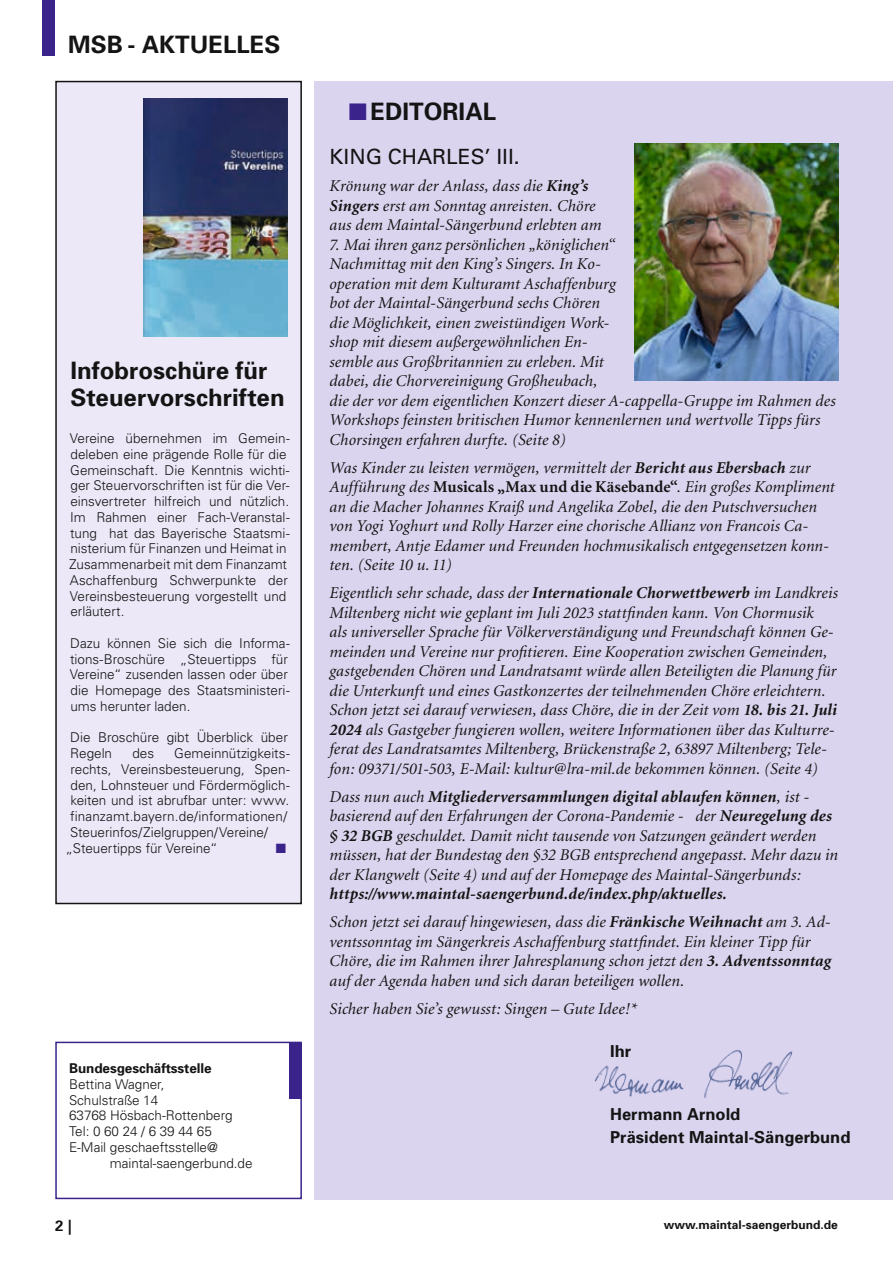
<style>
.page{position:relative;width:893px;height:1263px;background:#fff}
.page>*{position:absolute;margin:0;border:0;box-sizing:border-box;transform-origin:0 0}
.t1{font:700 24px/27px "Univers 65";color:#131413}
.t2{font:21px "Univers";color:#131413}
.t3{font:italic 16.5px/19.5px "Minion";letter-spacing:.005em;color:#131413}
.t4{font:italic 700 16.5px/28px "Minion";letter-spacing:.01em;color:#131413}
.t5{font:700 16.5px/22.5px "Univers 65";color:#131413}
.t6{font:700 15px "Univers 65";color:#131413}
.t7{font:300 13.5px/15.8px "Univers";color:#131413}
.t8{font:700 13.5px "Univers 65";letter-spacing:-.005em;color:#131413}
.t9{font:13.5px "Zapf Dingbats ITC";color:#3a238a}
.t10{font:700 12px "Univers 65";color:#131413}
.s1{color:#3a238a}
.s2{font-weight:700}
.s3{font-weight:700;font-style:normal}
.s4{font-weight:400}
</style>
<div class="page">
<div style="left:315px;top:81px;width:578px;height:1118px;background:#dbd4ef"></div>
<div style="left:43px;top:0;width:12px;height:55px;background:#3a238a"></div>
<div style="left:55px;top:1042px;width:247px;height:157px;background:#fff;border:2px solid #3a238a"></div>
<div style="left:289px;top:1044px;width:13px;height:55px;background:#3a238a"></div>
<img style="left:634px;top:144px;width:204px;height:236px">
<img style="left:594px;top:1050px;width:199px;height:48px">
<div style="left:56px;top:82px;width:245px;height:821px;background:#ece8f8"></div>
<div style="left:55px;top:81px;width:247px;height:823px;border:2px solid #131413"></div>
<img style="left:144px;top:98px;width:144px;height:238px">
<h1 class="t1" style="left:68px;top:31px;width:214px">MSB - AKTUELLES</h1>
<h1 class="t1" style="left:70px;top:357px;width:216px">Infobroschüre für<br>Steuervorschriften</h1>
<p class="t7" style="left:69px;top:430px;width:222px">Vereine übernehmen im Gemein&shy;deleben eine prägende Rolle für die Gemeinschaft. Die Kenntnis wichti&shy;ger Steuervorschriften ist für die Ver&shy;einsvertreter hilfreich und nützlich.<br>Im Rahmen einer Fach-Veranstal&shy;tung hat das Bayerische Staatsmi&shy;nisterium für Finanzen und Heimat in Zusammenarbeit mit dem Finanzamt Aschaffenburg Schwerpunkte der Vereinsbesteuerung vorgestellt und erläutert.</p>
<p class="t7" style="left:70px;top:635px;width:221px">Dazu können Sie sich die Informa&shy;tions-Broschüre „Steuertipps für<br>Vereine“ zusenden lassen oder über die Homepage des Staatsministeri&shy;ums herunter laden.</p>
<p class="t7" style="left:70px;top:730px;width:219px">Die Broschüre gibt Überblick über<br>Regeln</p>
<p class="t7" style="left:132px;top:745px;width:23px">des</p>
<p class="t7" style="left:174px;top:745px;width:117px">Gemeinnützigkeits-</p>
<p class="t7" style="left:71px;top:761px;width:221px">rechts, Vereinsbesteuerung, Spen-</p>
<p class="t7" style="left:71px;top:777px;width:221px">den, Lohnsteuer und Fördermöglich-</p>
<p class="t7" style="left:70px;top:793px;width:220px">keiten und ist abrufbar unter: www.</p>
<p class="t7" style="left:70px;top:808px;width:219px">finanzamt.bayern.de/informationen/</p>
<p class="t7" style="left:70px;top:824px;width:199px">Steuerinfos/Zielgruppen/Vereine/</p>
<p class="t7" style="left:66px;top:840px;width:154px">„Steuertipps für Vereine“</p>
<p class="t9" style="left:276px;top:842px;width:12px">■</p>
<p class="t8" style="left:69px;top:1060px;width:144px">Bundesgeschäftsstelle</p>
<p class="t7" style="left:69px;top:1076px;width:165px">Bettina Wagner,<br>Schulstraße 14<br>63768 Hösbach-Rottenberg<br>Tel: 0 60 24 / 6 39 44 65<br>E-Mail geschaeftsstelle@</p>
<p class="t7" style="left:110px;top:1155px;width:144px">maintal-saengerbund.de</p>
<h1 class="t1" style="left:349px;top:98px;width:149px"><span class="s1">■</span> EDITORIAL</h1>
<p class="t2" style="left:330px;top:144px;width:192px">KING CHARLES’ III.</p>
<p class="t3" style="left:330px;top:177px;width:274px">Krönung war der Anlass, dass die <span class="s2">King’s<br>Singers</span> erst am Sonntag anreisten. Chöre aus dem Maintal-Sängerbund erlebten am</p>
<p class="t3" style="left:330px;top:235px;width:508px">7. Mai ihren ganz persönlichen „königlichen“<br>Nachmittag mit den King’s Singers. In Ko-<br>operation mit dem Kulturamt Aschaffenburg<br>bot der Maintal-Sängerbund sechs Chören<br>die Möglichkeit, einen zweistündigen Work-<br>shop mit diesem außergewöhnlichen En-<br>semble aus Großbritannien zu erleben. Mit<br>dabei, die Chorvereinigung Großheubach,<br>die der vor dem eigentlichen Konzert dieser A-cappella-Gruppe im Rahmen des Workshops feinsten britischen Humor kennenlernen und wertvolle Tipps fürs Chorsingen erfahren durfte. (Seite 8)</p>
<p class="t3" style="left:330px;top:458px;width:507px">Was Kinder zu leisten vermögen, vermittelt der <span class="s2">Bericht aus Ebersbach</span> zur Aufführung des <span class="s3">Musicals „Max und die Käsebande“</span>. Ein großes Kompliment an die Macher Johannes Kraiß und Angelika Zobel, die den Putschversuchen von Yogi Yoghurt und Rolly Harzer eine chorische Allianz von Francois Ca&shy;membert, Antje Edamer und Freunden hochmusikalisch entgegensetzen konn&shy;ten. (Seite 10 u. 11)</p>
<p class="t3" style="left:330px;top:584px;width:510px">Eigentlich sehr schade, dass der <span class="s2">Internationale Chorwettbewerb</span> im Landkreis Miltenberg nicht wie geplant im Juli 2023 stattfinden kann. Von Chormusik<br>als universeller Sprache für Völkerverständigung und Freundschaft können Ge&shy;meinden und Vereine nur profitieren. Eine Kooperation zwischen Gemeinden, gastgebenden Chören und Landratsamt würde allen Beteiligten die Planung für die Unterkunft und eines Gastkonzertes der teilnehmenden Chöre erleichtern.<br>Schon jetzt sei darauf verwiesen, dass Chöre, die in der Zeit vom <span class="s2">18. bis 21. Juli 2024</span> als Gastgeber fungieren wollen, weitere Informationen über das Kulturre&shy;ferat des Landratsamtes Miltenberg, Brückenstraße 2, 63897 Miltenberg; Tele&shy;fon: 09371/501-503, E-Mail: kultur@lra-mil.de bekommen können. (Seite 4)</p>
<p class="t3" style="left:330px;top:787px;width:510px">Dass nun auch <span class="s2">Mitgliederversammlungen digital ablaufen können</span>, ist - basierend auf den Erfahrungen der Corona-Pandemie - der <span class="s2">Neuregelung des § 32 BGB</span> geschuldet. Damit nicht tausende von Satzungen geändert werden müssen, hat der Bundestag den §32 BGB entsprechend angepasst. Mehr dazu in der Klangwelt (Seite 4) und auf der Homepage des Maintal-Sängerbunds:</p>
<p class="t4" style="left:330px;top:880px;width:503px">https://www.maintal-saengerbund.de/index.php/aktuelles.<br><span class="s4">Schon jetzt sei darauf hingewiesen, dass die</span> Fränkische Weihnacht <span class="s4">am 3. Ad-</span></p>
<p class="t3" style="left:330px;top:932px;width:503px">ventssonntag im Sängerkreis Aschaffenburg stattfindet. Ein kleiner Tipp für<br>Chöre, die im Rahmen ihrer Jahresplanung schon jetzt den <span class="s2">3. Adventssonntag </span>auf der Agenda haben und sich daran beteiligen wollen.</p>
<p class="t3" style="left:330px;top:999px;width:310px">Sicher haben Sie’s gewusst: Singen – Gute Idee!*</p>
<p class="t5" style="left:610px;top:1040px;width:23px">Ihr</p>
<p class="t5" style="left:610px;top:1103px;width:242px">Hermann Arnold<br>Präsident Maintal-Sängerbund</p>
<p class="t6" style="left:55px;top:1217px;width:18px">2 |</p>
<p class="t10" style="left:664px;top:1217px;width:176px">www.maintal-saengerbund.de</p>
</div>
